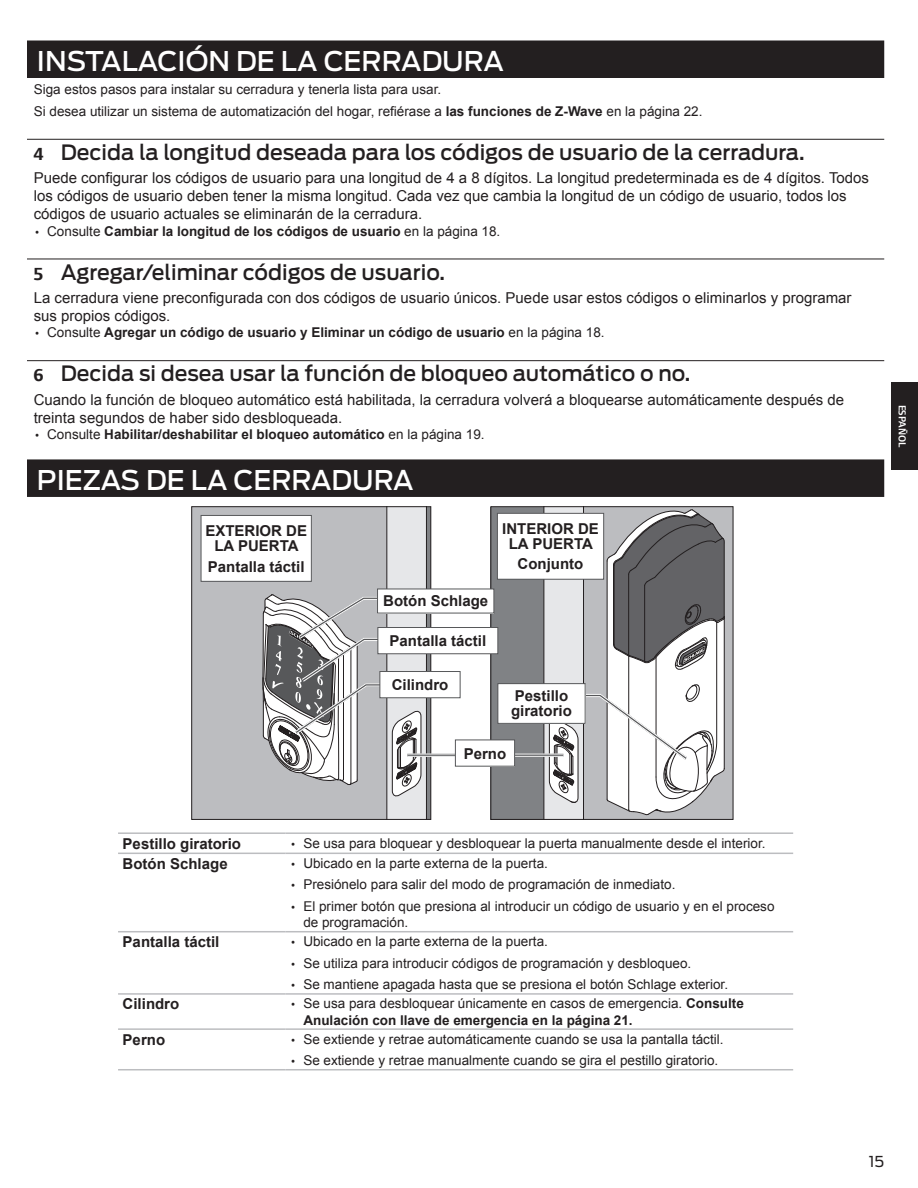
<style>
.page{position:relative;width:918px;height:1188px;background:#fff}
.page>*{position:absolute;margin:0;border:0;box-sizing:border-box;transform-origin:0 0}
.t1{font:500 27px "Antenna";color:#fff}
.t2{font:500 21px "Antenna";color:#231f20}
.t3{font:15px/18px "Arial";color:#231f20}
.t4{font:700 15px/15px "Arial";color:#231f20;text-align:center}
.t5{font:15px "Antenna";color:#231f20}
.t6{font:13.5px/16.2px "Arial";color:#231f20}
.t7{font:700 13.5px "Arial";color:#231f20}
.t8{font:10.5px "Foundry Form Sans Demi OSF";color:#fff}
.s1{font-weight:700}
.s2{font-family:"Foundry Form Sans";font-weight:700;font-size:18px}
.s3{font-family:"Foundry Form Sans Demi OSF";font-weight:400}
.s4{font-weight:400}
.s5{font-family:"Foundry Form Sans Demi OSF"}
</style>
<div class="page">
<div style="left:891px;top:382px;width:27px;height:88px;background:#231f20"></div>
<div style="left:27px;top:40px;width:857px;height:38px;background:#231f20"></div>
<hr style="left:27px;top:139px;width:857px;height:1px;background:#231f20">
<hr style="left:27px;top:259px;width:857px;height:1px;background:#231f20">
<hr style="left:27px;top:360px;width:857px;height:1px;background:#231f20">
<div style="left:27px;top:459px;width:857px;height:38px;background:#231f20"></div>
<div style="left:491px;top:507px;width:59px;height:312px;background:#808285"></div>
<div style="left:544px;top:507px;width:40px;height:312px;background:#e6e7e9"></div>
<div style="left:584px;top:507px;width:149px;height:312px;background:#bcbdc0"></div>
<hr style="left:583px;top:507px;width:1px;height:312px;background:#231f20">
<hr style="left:544px;top:507px;width:1px;height:312px;background:#231f20">
<div style="left:491px;top:506px;width:242px;height:314px;border:1px solid #231f20"></div>
<div style="left:497px;top:513px;width:107px;height:66px;background:#fff"></div>
<div style="left:497px;top:513px;width:107px;height:67px;border:1px solid #57585a"></div>
<div style="left:420px;top:507px;width:11px;height:312px;background:#808285"></div>
<div style="left:387px;top:507px;width:39px;height:312px;background:#e6e7e9"></div>
<div style="left:192px;top:507px;width:195px;height:312px;background:#bcbdc0"></div>
<hr style="left:426px;top:507px;width:1px;height:312px;background:#231f20">
<div style="left:191px;top:506px;width:240px;height:314px;border:1px solid #231f20"></div>
<div style="left:201px;top:515px;width:110px;height:66px;background:#fff"></div>
<div style="left:201px;top:515px;width:111px;height:67px;border:1px solid #57585a"></div>
<div style="left:378px;top:589px;width:116px;height:24px;background:#fff"></div>
<div style="left:378px;top:628px;width:120px;height:26px;background:#fff"></div>
<div style="left:378px;top:627px;width:120px;height:27px;border:1px solid #57585a"></div>
<svg style="left:262px;top:507px;width:160px;height:312px"></svg>
<div style="left:380px;top:672px;width:80px;height:26px;background:#fff"></div>
<div style="left:380px;top:671px;width:81px;height:27px;border:1px solid #57585a"></div>
<svg style="left:549px;top:507px;width:176px;height:308px"></svg>
<div style="left:498px;top:684px;width:87px;height:39px;background:#fff"></div>
<div style="left:498px;top:683px;width:88px;height:41px;border:1px solid #57585a"></div>
<hr style="left:407px;top:754px;width:156px;height:3px;background:#57585a">
<hr style="left:407px;top:754px;width:156px;height:1px;background:#fff">
<hr style="left:407px;top:756px;width:156px;height:1px;background:#fff">
<div style="left:455px;top:740px;width:60px;height:26px;background:#fff"></div>
<div style="left:455px;top:740px;width:60px;height:27px;border:1px solid #57585a"></div>
<hr style="left:118px;top:832px;width:167px;height:2px;background:#bcbdc0">
<hr style="left:285px;top:832px;width:508px;height:2px;background:#bcbdc0">
<hr style="left:118px;top:1069px;width:167px;height:1px;background:#bcbdc0">
<hr style="left:285px;top:1069px;width:508px;height:1px;background:#bcbdc0">
<hr style="left:118px;top:853px;width:167px;height:1px;background:#bcbdc0">
<hr style="left:285px;top:853px;width:508px;height:1px;background:#bcbdc0">
<hr style="left:118px;top:931px;width:167px;height:1px;background:#bcbdc0">
<hr style="left:285px;top:931px;width:508px;height:1px;background:#bcbdc0">
<hr style="left:118px;top:993px;width:167px;height:2px;background:#bcbdc0">
<hr style="left:285px;top:993px;width:508px;height:2px;background:#bcbdc0">
<hr style="left:118px;top:1028px;width:167px;height:2px;background:#bcbdc0">
<hr style="left:285px;top:1028px;width:508px;height:2px;background:#bcbdc0">
<h1 class="t1" style="left:37px;top:43px;width:82px">Instalaci</h1>
<h1 class="t1" style="left:186px;top:43px;width:197px">ón de la cerrad</h1>
<h1 class="t1" style="left:442px;top:43px;width:42px">ura</h1>
<p class="t6" style="left:34px;top:79px;width:670px;line-height:21.6px">Siga estos pasos para instalar su cerradura y tenerla lista para usar.<br>Si desea utilizar un sistema de automatización del hogar, refiérase a <span class="s1">las funciones de Z-Wave</span> en la página 22.</p>
<h2 class="t2" style="left:34px;top:138px;width:773px"><span class="s2">4</span> Decida la longitud deseada para los códigos de usuario de la cerradura.</h2>
<p class="t3" style="left:34px;top:169px;width:837px">Puede configurar los códigos de usuario para una longitud de 4 a 8 dígitos. La longitud predeterminada es de 4 dígitos. Todos los códigos de usuario deben tener la misma longitud. Cada vez que cambia la longitud de un código de usuario, todos los códigos de usuario actuales se eliminarán de la cerradura.</p>
<p class="t7" style="left:34px;top:222px;width:468px"><span class="s3">•</span> <span class="s4">Consulte</span> Cambiar la longitud de los códigos de usuario <span class="s4">en la página 18.</span></p>
<h2 class="t2" style="left:34px;top:258px;width:413px"><span class="s2">5</span> Agregar/eliminar códigos de usuario.</h2>
<p class="t3" style="left:34px;top:289px;width:819px">La cerradura viene preconfigurada con dos códigos de usuario únicos. Puede usar estos códigos o eliminarlos y programar sus propios códigos.</p>
<p class="t7" style="left:34px;top:323px;width:572px"><span class="s3">•</span> <span class="s4">Consulte</span> Agregar un código de usuario y Eliminar un código de usuario <span class="s4">en la página 18.</span></p>
<h2 class="t2" style="left:34px;top:359px;width:658px"><span class="s2">6</span> Decida si desea usar la función de bloqueo automático o no.</h2>
<p class="t3" style="left:34px;top:391px;width:812px">Cuando la función de bloqueo automático está habilitada, la cerradura volverá a bloquearse automáticamente después de treinta segundos de haber sido desbloqueada.</p>
<p class="t7" style="left:34px;top:425px;width:452px"><span class="s3">•</span> <span class="s4">Consulte</span> Habilitar/deshabilitar el bloqueo automático <span class="s4">en la página 19.</span></p>
<h1 class="t1" style="left:37px;top:462px;width:66px">Pi ezas</h1>
<h1 class="t1" style="left:146px;top:462px;width:146px">de la cerrad</h1>
<h1 class="t1" style="left:352px;top:462px;width:42px">ura</h1>
<p class="t4" style="left:502px;top:522px;width:98px">INTERIOR DE<br>LA PUERTA</p>
<p class="t4" style="left:518px;top:557px;width:67px">Conjunto</p>
<p class="t4" style="left:205px;top:524px;width:103px">EXTERIOR DE<br>LA PUERTA</p>
<p class="t4" style="left:208px;top:559px;width:98px">Pantalla táctil</p>
<p class="t4" style="left:383px;top:594px;width:107px">Botón Schlage</p>
<p class="t4" style="left:389px;top:634px;width:98px">Pantalla táctil</p>
<p class="t4" style="left:392px;top:678px;width:58px">Cilindro</p>
<p class="t4" style="left:511px;top:689px;width:62px;text-align:left">Pestillo giratorio</p>
<p class="t4" style="left:464px;top:746px;width:44px">Perno</p>
<p class="t8" style="left:908px;top:405px;width:44px;rotate:90deg">EspaÑol</p>
<p class="t4" style="left:123px;top:836px;width:120px">Pestillo giratorio</p>
<p class="t6" style="left:290px;top:835px;width:477px"><span class="s5">•</span> Se usa para bloquear y desbloquear la puerta manualmente desde el interior.</p>
<p class="t4" style="left:123px;top:857px;width:107px">Botón Schlage</p>
<p class="t6" style="left:290px;top:855px;width:260px"><span class="s5">•</span> Ubicado en la parte externa de la puerta.</p>
<p class="t6" style="left:290px;top:877px;width:387px"><span class="s5">•</span> Presiónelo para salir del modo de programación de inmediato.</p>
<p class="t6" style="left:303px;top:898px;width:473px;text-indent:-14px"><span class="s5">•</span> El primer botón que presiona al introducir un código de usuario y en el proceso de programación.</p>
<p class="t4" style="left:123px;top:935px;width:98px">Pantalla táctil</p>
<p class="t6" style="left:290px;top:933px;width:260px"><span class="s5">•</span> Ubicado en la parte externa de la puerta.</p>
<p class="t6" style="left:290px;top:955px;width:403px"><span class="s5">•</span> Se utiliza para introducir códigos de programación y desbloqueo.</p>
<p class="t6" style="left:290px;top:977px;width:440px"><span class="s5">•</span> Se mantiene apagada hasta que se presiona el botón Schlage exterior.</p>
<p class="t4" style="left:123px;top:997px;width:58px">Cilindro</p>
<p class="t6" style="left:303px;top:996px;width:442px;text-indent:-14px"><span class="s5">•</span> Se usa para desbloquear únicamente en casos de emergencia. <span class="s1">Consulte<br>Anulación con llave de emergencia en la página 21.</span></p>
<p class="t4" style="left:123px;top:1032px;width:44px">Perno</p>
<p class="t6" style="left:290px;top:1031px;width:435px"><span class="s5">•</span> Se extiende y retrae automáticamente cuando se usa la pantalla táctil.</p>
<p class="t6" style="left:290px;top:1052px;width:430px"><span class="s5">•</span> Se extiende y retrae manualmente cuando se gira el pestillo giratorio.</p>
<p class="t5" style="left:869px;top:1152px;width:17px">15</p>
</div>
